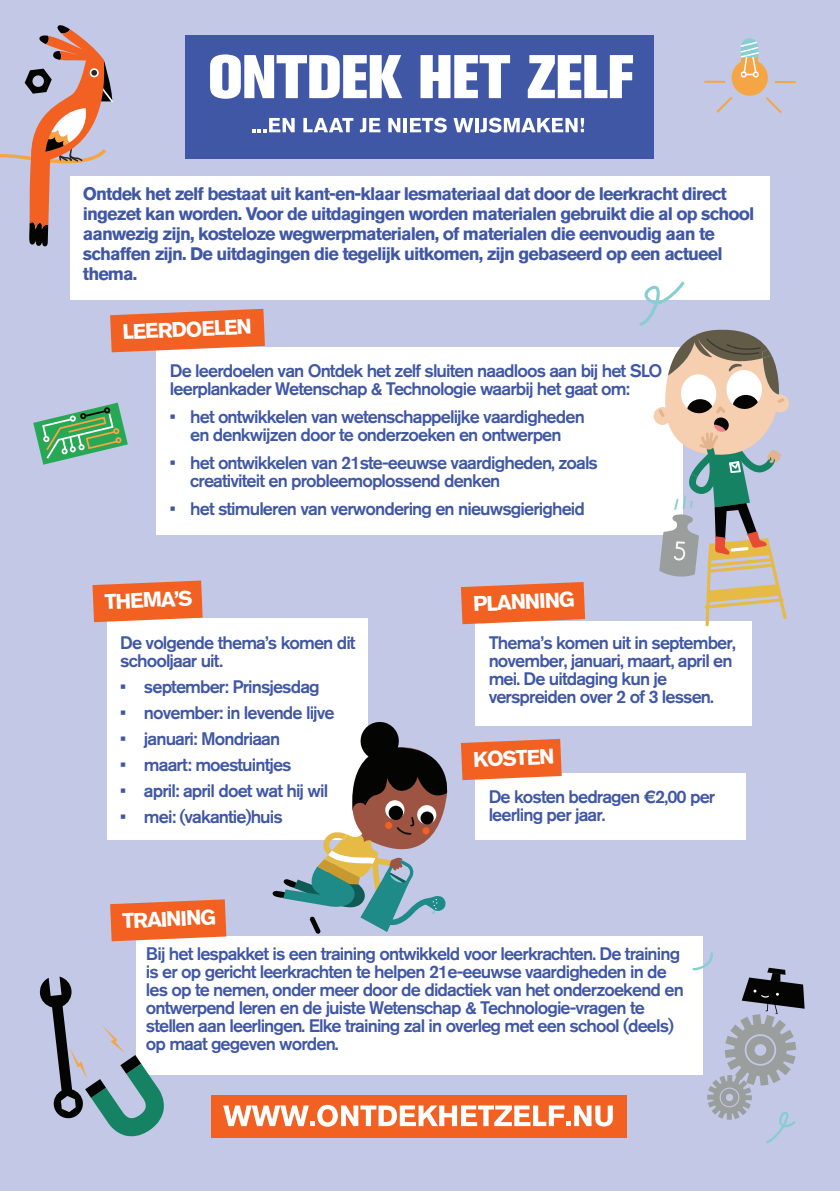
<style>
.page{position:relative;width:840px;height:1191px;background:#fff}
.page>*{position:absolute;margin:0;border:0;box-sizing:border-box;transform-origin:0 0}
.t1{font:700 21px "Akzidenz Grotesk BQ";color:#fff}
.t2{font:500 18px/18px "Akzidenz Grotesk BQ";letter-spacing:-.05em;color:#4057a5}
.t3{font:700 18px/20px "Akzidenz Grotesk BQ";letter-spacing:-.05em;color:#4057a5}
</style>
<div class="page">
<div style="left:0;top:0;width:839px;height:1191px;background:#c2c8e5"></div>
<div style="left:70px;top:176px;width:699px;height:124px;background:#fff"></div>
<div style="left:185px;top:35px;width:469px;height:123px;background:#4057a5"></div>
<svg style="left:210px;top:54px;width:192px;height:45px"></svg>
<svg style="left:420px;top:55px;width:90px;height:43px"></svg>
<svg style="left:527px;top:55px;width:105px;height:43px"></svg>
<svg style="left:252px;top:118px;width:42px;height:14px"></svg>
<svg style="left:303px;top:118px;width:50px;height:14px"></svg>
<svg style="left:359px;top:118px;width:21px;height:14px"></svg>
<svg style="left:388px;top:118px;width:12px;height:14px"></svg>
<hr style="left:403px;top:118px;width:4px;height:14px;background:#fff">
<svg style="left:410px;top:118px;width:36px;height:15px"></svg>
<svg style="left:453px;top:118px;width:20px;height:14px"></svg>
<svg style="left:475px;top:118px;width:3px;height:14px"></svg>
<svg style="left:480px;top:118px;width:103px;height:15px"></svg>
<div style="left:731px;top:60px;width:36px;height:36px;background:#f5a544;border-radius:50%"></div>
<svg style="left:740px;top:38px;width:18px;height:40px"></svg>
<hr style="left:703px;top:81px;width:22px;height:2px;background:#f5a544">
<svg style="left:716px;top:97px;width:16px;height:16px"></svg>
<svg style="left:766px;top:97px;width:15px;height:16px"></svg>
<hr style="left:774px;top:81px;width:21px;height:2px;background:#f5a544">
<svg style="left:0;top:25px;width:113px;height:221px"></svg>
<svg style="left:33px;top:402px;width:95px;height:63px"></svg>
<div style="left:211px;top:1094px;width:415px;height:43px;background:#f26121"></div>
<svg style="left:223px;top:1104px;width:389px;height:22px"></svg>
<div style="left:156px;top:347px;width:527px;height:187px;background:#fff"></div>
<svg style="left:110px;top:309px;width:155px;height:43px;background:#ee733e"></svg>
<div style="left:137px;top:935px;width:565px;height:139px;background:#fff"></div>
<svg style="left:110px;top:899px;width:116px;height:42px;background:#ee703a"></svg>
<div style="left:106px;top:618px;width:261px;height:222px;background:#fff"></div>
<svg style="left:92px;top:580px;width:110px;height:42px;background:#ee703b"></svg>
<div style="left:474px;top:621px;width:277px;height:104px;background:#fff"></div>
<svg style="left:460px;top:582px;width:124px;height:42px;background:#ee703b"></svg>
<div style="left:474px;top:773px;width:271px;height:66px;background:#fff"></div>
<svg style="left:460px;top:739px;width:101px;height:41px;background:#ef6e37"></svg>
<svg style="left:770px;top:394px;width:19px;height:19px"></svg>
<svg style="left:639px;top:281px;width:147px;height:345px"></svg>
<svg style="left:272px;top:719px;width:176px;height:215px"></svg>
<svg style="left:40px;top:976px;width:125px;height:160px"></svg>
<svg style="left:692px;top:952px;width:112px;height:191px"></svg>
<p class="t3" style="left:83px;top:183px;width:672px">Ontdek het zelf bestaat uit kant-en-klaar lesmateriaal dat door de leerkracht direct ingezet kan worden. Voor de uitdagingen worden materialen gebruikt die al op school aanwezig zijn, kosteloze wegwerpmaterialen, of materialen die eenvoudig aan te schaffen zijn. De uitdagingen die tegelijk uitkomen, zijn gebaseerd op een actueel thema.</p>
<p class="t1" style="left:122px;top:319px;width:131px;rotate:-2deg">LEERDOELEN</p>
<p class="t2" style="left:170px;top:361px;width:494px">De leerdoelen van Ontdek het zelf sluiten naadloos aan bij het SLO leerplankader Wetenschap &amp; Technologie waarbij het gaat om:</p>
<p class="t2" style="left:170px;top:407px;width:416px;text-align:center">• het ontwikkelen van wetenschappelijke vaardigheden en denkwijzen door te onderzoeken en ontwerpen</p>
<p class="t2" style="left:190px;top:453px;width:409px;text-indent:-20px">• het ontwikkelen van 21ste-eeuwse vaardigheden, zoals creativiteit en probleemoplossend denken</p>
<p class="t2" style="left:170px;top:499px;width:416px">• het stimuleren van verwondering en nieuwsgierigheid</p>
<p class="t1" style="left:104px;top:589px;width:89px;rotate:-2deg">THEMA’S</p>
<p class="t2" style="left:120px;top:633px;width:237px">De volgende thema’s komen dit schooljaar uit.</p>
<p class="t2" style="left:120px;top:677px;width:201px">• september: Prinsjesdag</p>
<p class="t2" style="left:120px;top:703px;width:216px">• november: in levende lijve</p>
<p class="t2" style="left:120px;top:729px;width:161px">• januari: Mondriaan</p>
<p class="t2" style="left:120px;top:755px;width:173px">• maart: moestuintjes</p>
<p class="t2" style="left:120px;top:781px;width:209px">• april: april doet wat hij wil</p>
<p class="t2" style="left:120px;top:807px;width:164px">• mei: (vakantie)huis</p>
<p class="t1" style="left:122px;top:908px;width:95px;rotate:-2deg">TRAINING</p>
<p class="t1" style="left:472px;top:591px;width:103px;rotate:-2deg">PLANNING</p>
<p class="t2" style="left:488px;top:633px;width:248px">Thema’s komen uit in september, november, januari, maart, april en mei. De uitdaging kun je verspreiden over 2 of 3 lessen.</p>
<p class="t1" style="left:472px;top:747px;width:83px;rotate:-2deg">KOSTEN</p>
<p class="t2" style="left:488px;top:787px;width:228px">De kosten bedragen €2,00 per leerling per jaar.</p>
<p class="t2" style="left:146px;top:944px;width:539px">Bij het lespakket is een training ontwikkeld voor leerkrachten. De training is er op gericht leerkrachten te helpen 21e-eeuwse vaardigheden in de les op te nemen, onder meer door de didactiek van het onderzoekend en ontwerpend leren en de juiste Wetenschap &amp; Technologie-vragen te stellen aan leerlingen. Elke training zal in overleg met een school (deels) op maat gegeven worden.</p>
</div>
